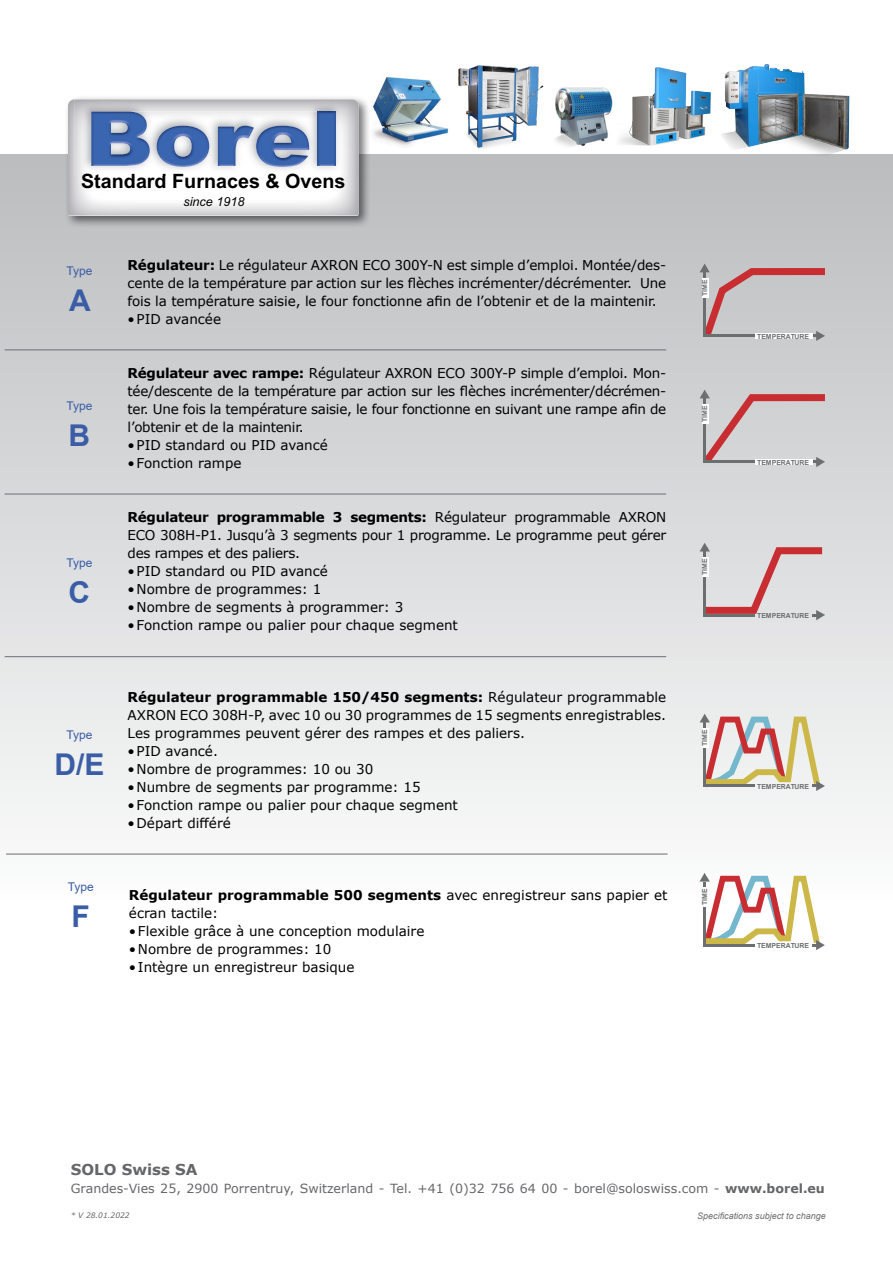
<style>
.page{position:relative;width:893px;height:1263px;background:#fff}
.page>*{position:absolute;margin:0;border:0;box-sizing:border-box;transform-origin:0 0}
.t1{font:700 30px "Arial";color:#3a5da6}
.t2{font:700 19.8px "Arial";color:#000}
.t3{font:700 15px "Verdana";color:#656669}
.t4{font:13.5px/18px "Verdana";color:#000;text-align:justify}
.t5{font:12.6px "Verdana";color:#656669}
.t6{font:italic 12.6px "Arial";color:#000}
.t7{font:12px "Arial";color:#3a5da6}
.t8{font:italic 9px "Arial";color:#6d6e71}
.t9{font:italic 7.5px "Verdana";color:#656669}
.t10{font:700 6.9px "Arial";color:#6c6f70}
.s1{font-weight:700}
</style>
<div class="page">
<div style="left:0;top:154px;width:893px;height:752px;background:linear-gradient(to bottom,#babcbe,#fcfcfc)"></div>
<div style="left:64px;top:95px;width:307px;height:133px;background:#000;opacity:.55"></div>
<svg style="left:68px;top:99px;width:291px;height:117px"></svg>
<img style="left:256px;top:126px;width:53px;height:40px">
<img style="left:318px;top:112px;width:17px;height:54px">
<img style="left:370px;top:77px;width:79px;height:71px">
<img style="left:616px;top:67px;width:96px;height:88px">
<img style="left:458px;top:65px;width:86px;height:84px">
<img style="left:555px;top:82px;width:62px;height:66px">
<img style="left:719px;top:64px;width:137px;height:95px">
<hr style="left:5px;top:349px;width:661px;height:1px;background:#6d6e71">
<hr style="left:5px;top:494px;width:661px;height:1px;background:#6d6e71">
<hr style="left:6px;top:854px;width:662px;height:1px;background:#6d6e71">
<svg style="left:697px;top:390px;width:135px;height:81px;background:#cdbfc1"></svg>
<div style="left:702px;top:404px;width:6px;height:20px;background:#fff"></div>
<div style="left:755px;top:459px;width:57px;height:5px;background:#fff"></div>
<svg style="left:698px;top:543px;width:131px;height:77px;background:#d9c9cb"></svg>
<hr style="left:703px;top:614px;width:52px;height:2px;background:#6c6f70">
<svg style="left:698px;top:714px;width:127px;height:79px"></svg>
<hr style="left:703px;top:785px;width:52px;height:2px;background:#6c6f70">
<svg style="left:698px;top:873px;width:127px;height:77px"></svg>
<hr style="left:703px;top:944px;width:52px;height:2px;background:#6c6f70">
<svg style="left:698px;top:264px;width:134px;height:80px;background:#c4b6b8"></svg>
<div style="left:702px;top:278px;width:6px;height:20px;background:#fff"></div>
<div style="left:755px;top:333px;width:57px;height:5px;background:#fff"></div>
<hr style="left:5px;top:656px;width:661px;height:1px;background:#6d6e71">
<h2 class="t2" style="left:81px;top:167px;width:266px">St d d Furnaces &amp; Ovens</h2>
<p class="t6" style="left:184px;top:193px;width:62px">since 1918</p>
<h2 class="t2" style="left:101px;top:167px;width:55px">an ar</h2>
<p class="t7" style="left:66px;top:262px;width:28px">Type</p>
<h1 class="t1" style="left:69px;top:279px;width:23px">A</h1>
<p class="t7" style="left:66px;top:397px;width:28px">Type</p>
<h1 class="t1" style="left:69px;top:414px;width:23px">B</h1>
<p class="t7" style="left:66px;top:554px;width:28px">Type</p>
<h1 class="t1" style="left:69px;top:571px;width:23px">C</h1>
<p class="t7" style="left:66px;top:726px;width:28px">Type</p>
<h1 class="t1" style="left:54px;top:743px;width:52px">D/E</h1>
<p class="t7" style="left:68px;top:878px;width:28px">Type</p>
<h1 class="t1" style="left:72px;top:895px;width:20px">F</h1>
<p class="t4" style="left:128px;top:256px;width:540px"><span class="s1">Régulateur:</span> Le régulateur AXRON ECO 300Y-N est simple d’emploi. Montée/des&shy;cente de la température par action sur les flèches incrémenter/décrémenter. Une fois la température saisie, le four fonctionne afin de l’obtenir et de la maintenir.</p>
<p class="t4" style="left:128px;top:310px;width:95px">•PID avancée</p>
<p class="t4" style="left:128px;top:364px;width:540px"><span class="s1">Régulateur avec rampe:</span> Régulateur AXRON ECO 300Y-P simple d’emploi. Mon&shy;tée/descente de la température par action sur les flèches incrémenter/décrémen&shy;ter. Une fois la température saisie, le four fonctionne en suivant une rampe afin de l’obtenir et de la maintenir.</p>
<p class="t4" style="left:128px;top:436px;width:202px">•PID standard ou PID avancé</p>
<p class="t4" style="left:128px;top:454px;width:115px">•Fonction rampe</p>
<p class="t4" style="left:128px;top:508px;width:540px"><span class="s1">Régulateur programmable 3 segments:</span> Régulateur programmable AXRON ECO 308H-P1. Jusqu’à 3 segments pour 1 programme. Le programme peut gérer des rampes et des paliers.</p>
<p class="t4" style="left:128px;top:562px;width:202px">•PID standard ou PID avancé</p>
<p class="t4" style="left:128px;top:580px;width:195px">•Nombre de programmes: 1</p>
<p class="t4" style="left:128px;top:598px;width:277px">•Nombre de segments à programmer: 3</p>
<p class="t4" style="left:128px;top:616px;width:332px">•Fonction rampe ou palier pour chaque segment</p>
<p class="t4" style="left:128px;top:688px;width:540px"><span class="s1">Régulateur programmable 150/450 segments:</span> Régulateur programmable AXRON ECO 308H-P, avec 10 ou 30 programmes de 15 segments enregistrables.<br>Les programmes peuvent gérer des rampes et des paliers.</p>
<p class="t4" style="left:128px;top:742px;width:92px">•PID avancé.</p>
<p class="t4" style="left:128px;top:760px;width:247px">•Nombre de programmes: 10 ou 30</p>
<p class="t4" style="left:128px;top:778px;width:295px">•Numbre de segments par programme: 15</p>
<p class="t4" style="left:128px;top:796px;width:332px">•Fonction rampe ou palier pour chaque segment</p>
<p class="t4" style="left:128px;top:814px;width:105px">•Départ différé</p>
<p class="t4" style="left:129px;top:886px;width:540px"><span class="s1">Régulateur programmable 500 segments</span> avec enregistreur sans papier et écran tactile:</p>
<p class="t4" style="left:129px;top:922px;width:297px">•Flexible grâce à une conception modulaire</p>
<p class="t4" style="left:129px;top:940px;width:204px">•Nombre de programmes: 10</p>
<p class="t4" style="left:129px;top:958px;width:227px">•Intègre un enregistreur basique</p>
<p class="t10" style="left:700px;top:296px;width:18px;rotate:-90deg">TIME</p>
<p class="t10" style="left:700px;top:422px;width:18px;rotate:-90deg">TIME</p>
<p class="t10" style="left:700px;top:575px;width:18px;rotate:-90deg">TIME</p>
<p class="t10" style="left:700px;top:746px;width:18px;rotate:-90deg">TIME</p>
<p class="t10" style="left:700px;top:905px;width:18px;rotate:-90deg">TIME</p>
<p class="t10" style="left:757px;top:331px;width:54px">TEMPERATURE</p>
<p class="t10" style="left:757px;top:457px;width:54px">TEMPERATURE</p>
<p class="t10" style="left:757px;top:610px;width:54px">TEMPERATURE</p>
<p class="t10" style="left:757px;top:781px;width:54px">TEMPERATURE</p>
<p class="t10" style="left:757px;top:940px;width:54px">TEMPERATURE</p>
<p class="t3" style="left:71px;top:1159px;width:128px">SOLO Swiss SA</p>
<p class="t5" style="left:71px;top:1180px;width:755px">Grandes-Vies 25, 2900 Porrentruy, Switzerland - Tel. +41 (0)32 756 64 00 - borel@soloswiss.com - <span class="s1">www.borel.eu</span></p>
<p class="t9" style="left:71px;top:1210px;width:60px">* V 28.01.2022</p>
<p class="t8" style="left:697px;top:1210px;width:130px">Specifications subject to change</p>
</div>
